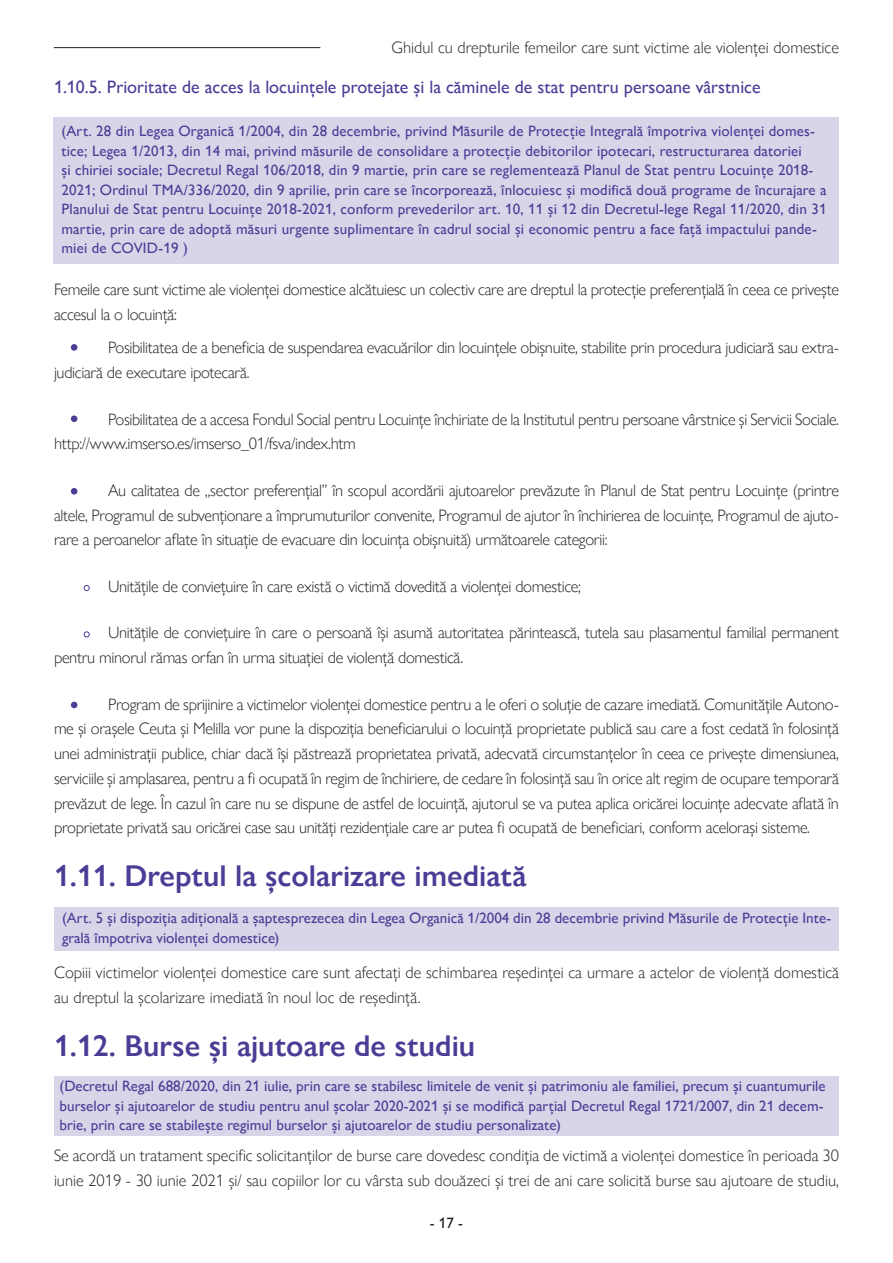
<style>
.page{position:relative;width:893px;height:1263px;background:#fff}
.page>*{position:absolute;margin:0;border:0;box-sizing:border-box;transform-origin:0 0}
.titulo2{font:600 30px "Gill Sans Nova";color:#4b3d96}
.titulo3{font:500 18px "Gill Sans Nova";color:#4b3d96}
.t1{font:300 16.5px/24.8px "Gill Sans Nova";letter-spacing:-.02em;color:#231f20}
.t2{font:300 16.5px/24.8px "Gill Sans Nova";color:#231f20}
.t3{font:500 15px/19.5px "Gill Sans Nova";letter-spacing:.01em;color:#4b3d96}
.t4{font:500 15px "Gill Sans Nova";color:#231f20}
</style>
<div class="page">
<hr style="left:54px;top:47px;width:266px;height:1px;background:#231f20">
<div style="left:54px;top:117px;width:785px;height:147px;background:#d9d5e9"></div>
<div style="left:71px;top:344px;width:6px;height:7px;background:#4b3d96;border-radius:50%"></div>
<div style="left:71px;top:415px;width:6px;height:7px;background:#4b3d96;border-radius:50%"></div>
<svg style="left:71px;top:488px;width:6px;height:6px"></svg>
<svg style="left:71px;top:702px;width:6px;height:6px"></svg>
<div style="left:54px;top:907px;width:785px;height:43px;background:#d9d5e9"></div>
<div style="left:54px;top:1076px;width:785px;height:59px;background:#d9d5e9"></div>
<svg style="left:84px;top:585px;width:6px;height:6px"></svg>
<svg style="left:84px;top:631px;width:6px;height:6px"></svg>
<p class="t2" style="left:392px;top:35px;width:449px">Ghidul cu drepturile femeilor care sunt victime ale violenței domestice</p>
<p class="titulo3" style="left:54px;top:75px;width:708px">1.10.5. Prioritate de acces la locuințele protejate și la căminele de stat pentru persoane vârstnice</p>
<p class="t3" style="left:61px;top:121px;width:767px">(Art. 28 din Legea Organică 1/2004, din 28 decembrie, privind Măsurile de Protecție Integrală împotriva violenței domes&shy;tice; Legea 1/2013, din 14 mai, privind măsurile de consolidare a protecție debitorilor ipotecari, restructurarea datoriei<br>și chiriei sociale; Decretul Regal 106/2018, din 9 martie, prin care se reglementează Planul de Stat pentru Locuințe 2018- 2021; Ordinul TMA/336/2020, din 9 aprilie, prin care se încorporează, înlocuiesc și modifică două programe de încurajare a Planului de Stat pentru Locuințe 2018-2021, conform prevederilor art. 10, 11 și 12 din Decretul-lege Regal 11/2020, din 31 martie, prin care de adoptă măsuri urgente suplimentare în cadrul social și economic pentru a face față impactului pande&shy;miei de COVID-19 )</p>
<p class="t1" style="left:54px;top:277px;width:786px">Femeile care sunt victime ale violenței domestice alcătuiesc un colectiv care are dreptul la protecție preferențială în ceea ce privește accesul la o locuință:</p>
<p class="t1" style="left:54px;top:335px;width:786px;text-indent:54px">Posibilitatea de a beneficia de suspendarea evacuărilor din locuințele obișnuite, stabilite prin procedura judiciară sau extra&shy;judiciară de executare ipotecară.</p>
<p class="t1" style="left:54px;top:406px;width:786px;text-indent:54px">Posibilitatea de a accesa Fondul Social pentru Locuințe închiriate de la Institutul pentru persoane vârstnice și Servicii Sociale. http://www.imserso.es/imserso_01/fsva/index.htm</p>
<p class="t1" style="left:54px;top:478px;width:786px;text-align:justify;text-indent:54px">Au calitatea de „sector preferențial” în scopul acordării ajutoarelor prevăzute în Planul de Stat pentru Locuințe (printre altele, Programul de subvenționare a împrumuturilor convenite, Programul de ajutor în închirierea de locuințe, Programul de ajuto&shy;rare a peroanelor aflate în situație de evacuare din locuința obișnuită) următoarele categorii:</p>
<p class="t1" style="left:108px;top:574px;width:474px">Unitățile de conviețuire în care există o victimă dovedită a violenței domestice;</p>
<p class="t1" style="left:54px;top:620px;width:786px;text-indent:54px">Unitățile de conviețuire în care o persoană își asumă autoritatea părintească, tutela sau plasamentul familial permanent pentru minorul rămas orfan în urma situației de violență domestică.</p>
<p class="t1" style="left:54px;top:691px;width:786px;text-align:justify;text-indent:54px">Program de sprijinire a victimelor violenței domestice pentru a le oferi o soluție de cazare imediată. Comunitățile Autono&shy;me și orașele Ceuta și Melilla vor pune la dispoziția beneficiarului o locuință proprietate publică sau care a fost cedată în folosință unei administrații publice, chiar dacă își păstrează proprietatea privată, adecvată circumstanțelor în ceea ce privește dimensiunea, serviciile și amplasarea, pentru a fi ocupată în regim de închiriere, de cedare în folosință sau în orice alt regim de ocupare temporară prevăzut de lege. În cazul în care nu se dispune de astfel de locuință, ajutorul se va putea aplica oricărei locuințe adecvate aflată în proprietate privată sau oricărei case sau unități rezidențiale care ar putea fi ocupată de beneficiari, conform acelorași sisteme.</p>
<p class="titulo2" style="left:54px;top:857px;width:474px">1.11. Dreptul la școlarizare imediată</p>
<p class="t3" style="left:62px;top:908px;width:771px">(Art. 5 și dispoziția adițională a șaptesprezecea din Legea Organică 1/2004 din 28 decembrie privind Măsurile de Protecție Inte&shy;grală împotriva violenței domestice)</p>
<p class="t2" style="left:54px;top:960px;width:786px">Copiii victimelor violenței domestice care sunt afectați de schimbarea reședinței ca urmare a actelor de violență domestică au dreptul la școlarizare imediată în noul loc de reședință.</p>
<p class="titulo2" style="left:54px;top:1027px;width:423px">1.12. Burse și ajutoare de studiu</p>
<p class="t3" style="left:60px;top:1076px;width:768px">(Decretul Regal 688/2020, din 21 iulie, prin care se stabilesc limitele de venit și patrimoniu ale familiei, precum și cuantumurile burselor și ajutoarelor de studiu pentru anul școlar 2020-2021 și se modifică parțial Decretul Regal 1721/2007, din 21 decem&shy;brie, prin care se stabilește regimul burselor și ajutoarelor de studiu personalizate)</p>
<p class="t2" style="left:54px;top:1143px;width:786px">Se acordă un tratament specific solicitanților de burse care dovedesc condiția de victimă a violenței domestice în perioada 30 iunie 2019 - 30 iunie 2021 și/ sau copiilor lor cu vârsta sub douăzeci și trei de ani care solicită burse sau ajutoare de studiu,</p>
<p class="t4" style="left:430px;top:1213px;width:35px">- 17 -</p>
</div>
